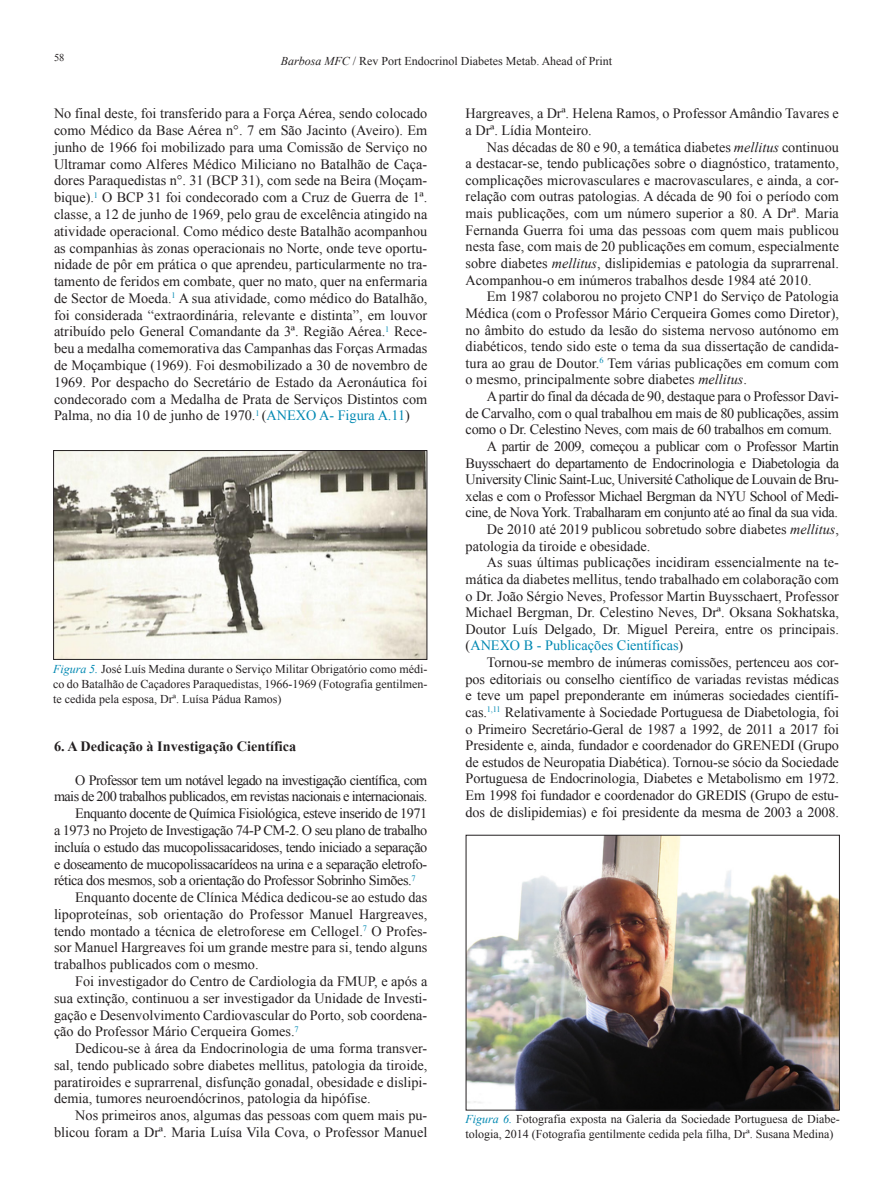
<style>
.page{position:relative;width:893px;height:1191px;background:#fff}
.page>*{position:absolute;margin:0;border:0;box-sizing:border-box;transform-origin:0 0}
.Artigo_-_texto_norma{font:14.25px/16.6px "Times New Roman";color:#231f20;text-align:justify}
.Artigo_-_texto_norma-2{font:14.25px/16.8px "Times New Roman";letter-spacing:-.04em;color:#231f20;text-align:right}
.Artigo_-_titulo_2{font:700 14.25px "Times New Roman";color:#231f20}
.t1{font:12px/15px "Times New Roman";color:#231f20;text-align:justify}
.t2{font:10.5px "Times New Roman";color:#231f20}
.s1{font-style:italic}
.s2{color:#0088b2}
.s3{font-style:italic;color:#0088b2}
</style>
<div class="page">
<img style="left:55px;top:452px;width:370px;height:206px">
<div style="left:53px;top:450px;width:374px;height:210px;border:1px solid #231f20"></div>
<img style="left:468px;top:837px;width:370px;height:271px">
<div style="left:466px;top:835px;width:374px;height:275px;border:1px solid #231f20"></div>
<p class="t2" style="left:54px;top:52px;width:12px">58</p>
<p class="t1" style="left:281px;top:54px;width:333px"><span class="s1">Barbosa MFC</span> / Rev Port Endocrinol Diabetes Metab. Ahead of Print</p>
<p class="Artigo_-_texto_norma" style="left:54px;top:105px;width:375px">No final deste, foi transferido para a Força Aérea, sendo colocado como Médico da Base Aérea n°. 7 em São Jacinto (Aveiro). Em junho de 1966 foi mobilizado para uma Comissão de Serviço no Ultramar como Alferes Médico Miliciano no Batalhão de Caça&shy;dores Paraquedistas n°. 31 (BCP 31), com sede na Beira (Moçam&shy;bique).<sup>1</sup> O BCP 31 foi condecorado com a Cruz de Guerra de 1ª. classe, a 12 de junho de 1969, pelo grau de excelência atingido na atividade operacional. Como médico deste Batalhão acompanhou as companhias às zonas operacionais no Norte, onde teve oportu&shy;nidade de pôr em prática o que aprendeu, particularmente no tra&shy;tamento de feridos em combate, quer no mato, quer na enfermaria de Sector de Moeda.<sup>1</sup> A sua atividade, como médico do Batalhão, foi considerada “extraordinária, relevante e distinta”, em louvor atribuído pelo General Comandante da 3ª. Região Aérea.<sup>1</sup> Rece&shy;beu a medalha comemorativa das Campanhas das Forças Armadas de Moçambique (1969). Foi desmobilizado a 30 de novembro de 1969. Por despacho do Secretário de Estado da Aeronáutica foi condecorado com a Medalha de Prata de Serviços Distintos com Palma, no dia 10 de junho de 1970.<sup>1</sup> (<span class="s2">ANEXO A- Figura A.11</span>)</p>
<p class="t1" style="left:53px;top:661px;width:376px"><span class="s3">Figura 5.</span> José Luís Medina durante o Serviço Militar Obrigatório como médi&shy;co do Batalhão de Caçadores Paraquedistas, 1966-1969 (Fotografia gentilmen&shy;te cedida pela esposa, Drª. Luísa Pádua Ramos)</p>
<p class="Artigo_-_titulo_2" style="left:54px;top:738px;width:244px">6. A Dedicação à Investigação Científica</p>
<p class="Artigo_-_texto_norma-2" style="left:54px;top:771px;width:375px">O Professor tem um notável legado na investigação científica, com mais de 200 trabalhos publicados, em revistas nacionais e internacionais.</p>
<p class="Artigo_-_texto_norma" style="left:54px;top:804px;width:375px;text-indent:21px">Enquanto docente de Química Fisiológica, esteve inserido de 1971 a 1973 no Projeto de Investigação 74-P CM-2. O seu plano de trabalho incluía o estudo das mucopolissacaridoses, tendo iniciado a separação e doseamento de mucopolissacarídeos na urina e a separação eletrofo&shy;rética dos mesmos, sob a orientação do Professor Sobrinho Simões.<sup>7</sup></p>
<p class="Artigo_-_texto_norma" style="left:54px;top:888px;width:375px;text-indent:21px">Enquanto docente de Clínica Médica dedicou-se ao estudo das lipoproteínas, sob orientação do Professor Manuel Hargreaves, tendo montado a técnica de eletroforese em Cellogel.<sup>7</sup> O Profes&shy;sor Manuel Hargreaves foi um grande mestre para si, tendo alguns trabalhos publicados com o mesmo.</p>
<p class="Artigo_-_texto_norma" style="left:54px;top:972px;width:375px;text-indent:21px">Foi investigador do Centro de Cardiologia da FMUP, e após a sua extinção, continuou a ser investigador da Unidade de Investi&shy;gação e Desenvolvimento Cardiovascular do Porto, sob coordena&shy;ção do Professor Mário Cerqueira Gomes.<sup>7</sup></p>
<p class="Artigo_-_texto_norma" style="left:54px;top:1039px;width:375px;text-indent:21px">Dedicou-se à área da Endocrinologia de uma forma transver&shy;sal, tendo publicado sobre diabetes mellitus, patologia da tiroide, paratiroides e suprarrenal, disfunção gonadal, obesidade e dislipi&shy;demia, tumores neuroendócrinos, patologia da hipófise.</p>
<p class="Artigo_-_texto_norma" style="left:54px;top:1106px;width:375px;text-align:right">Nos primeiros anos, algumas das pessoas com quem mais pu&shy;blicou foram a Drª. Maria Luísa Vila Cova, o Professor Manuel</p>
<p class="Artigo_-_texto_norma" style="left:466px;top:105px;width:375px">Hargreaves, a Drª. Helena Ramos, o Professor Amândio Tavares e a Drª. Lídia Monteiro.</p>
<p class="Artigo_-_texto_norma" style="left:466px;top:138px;width:375px;text-indent:21px">Nas décadas de 80 e 90, a temática diabetes <span class="s1">mellitus</span> continuou a destacar-se, tendo publicações sobre o diagnóstico, tratamento, complicações microvasculares e macrovasculares, e ainda, a cor&shy;relação com outras patologias. A década de 90 foi o período com mais publicações, com um número superior a 80. A Drª. Maria Fernanda Guerra foi uma das pessoas com quem mais publicou nesta fase, com mais de 20 publicações em comum, especialmente sobre diabetes <span class="s1">mellitus</span>, dislipidemias e patologia da suprarrenal.<br>Acompanhou-o em inúmeros trabalhos desde 1984 até 2010.</p>
<p class="Artigo_-_texto_norma" style="left:466px;top:288px;width:375px;text-indent:21px">Em 1987 colaborou no projeto CNP1 do Serviço de Patologia Médica (com o Professor Mário Cerqueira Gomes como Diretor), no âmbito do estudo da lesão do sistema nervoso autónomo em diabéticos, tendo sido este o tema da sua dissertação de candida&shy;tura ao grau de Doutor.<sup>6</sup> Tem várias publicações em comum com o mesmo, principalmente sobre diabetes <span class="s1">mellitus</span>.</p>
<p class="Artigo_-_texto_norma" style="left:466px;top:388px;width:375px;text-indent:21px">A partir do final da década de 90, destaque para o Professor Davi&shy;de Carvalho, com o qual trabalhou em mais de 80 publicações, assim como o Dr. Celestino Neves, com mais de 60 trabalhos em comum.</p>
<p class="Artigo_-_texto_norma" style="left:466px;top:437px;width:375px;text-indent:21px">A partir de 2009, começou a publicar com o Professor Martin Buysschaert do departamento de Endocrinologia e Diabetologia da University Clinic Saint-Luc, Université Catholique de Louvain de Bru&shy;xelas e com o Professor Michael Bergman da NYU School of Medi&shy;cine, de Nova York. Trabalharam em conjunto até ao final da sua vida.</p>
<p class="Artigo_-_texto_norma" style="left:466px;top:521px;width:375px;text-indent:21px">De 2010 até 2019 publicou sobretudo sobre diabetes <span class="s1">mellitus</span>, patologia da tiroide e obesidade.</p>
<p class="Artigo_-_texto_norma" style="left:466px;top:554px;width:375px;text-indent:21px">As suas últimas publicações incidiram essencialmente na te&shy;mática da diabetes mellitus, tendo trabalhado em colaboração com o Dr. João Sérgio Neves, Professor Martin Buysschaert, Professor Michael Bergman, Dr. Celestino Neves, Drª. Oksana Sokhatska, Doutor Luís Delgado, Dr. Miguel Pereira, entre os principais. (<span class="s2">ANEXO B - Publicações Científicas</span>)</p>
<p class="Artigo_-_texto_norma" style="left:466px;top:654px;width:375px;text-indent:21px">Tornou-se membro de inúmeras comissões, pertenceu aos cor&shy;pos editoriais ou conselho científico de variadas revistas médicas e teve um papel preponderante em inúmeras sociedades científi&shy;cas.<sup>1,11</sup> Relativamente à Sociedade Portuguesa de Diabetologia, foi o Primeiro Secretário-Geral de 1987 a 1992, de 2011 a 2017 foi Presidente e, ainda, fundador e coordenador do GRENEDI (Grupo de estudos de Neuropatia Diabética). Tornou-se sócio da Sociedade Portuguesa de Endocrinologia, Diabetes e Metabolismo em 1972.<br>Em 1998 foi fundador e coordenador do GREDIS (Grupo de estu&shy;dos de dislipidemias) e foi presidente da mesma de 2003 a 2008.</p>
<p class="t1" style="left:466px;top:1111px;width:376px"><span class="s3">Figura 6.</span> Fotografia exposta na Galeria da Sociedade Portuguesa de Diabe&shy;tologia, 2014 (Fotografia gentilmente cedida pela filha, Drª. Susana Medina)</p>
</div>
